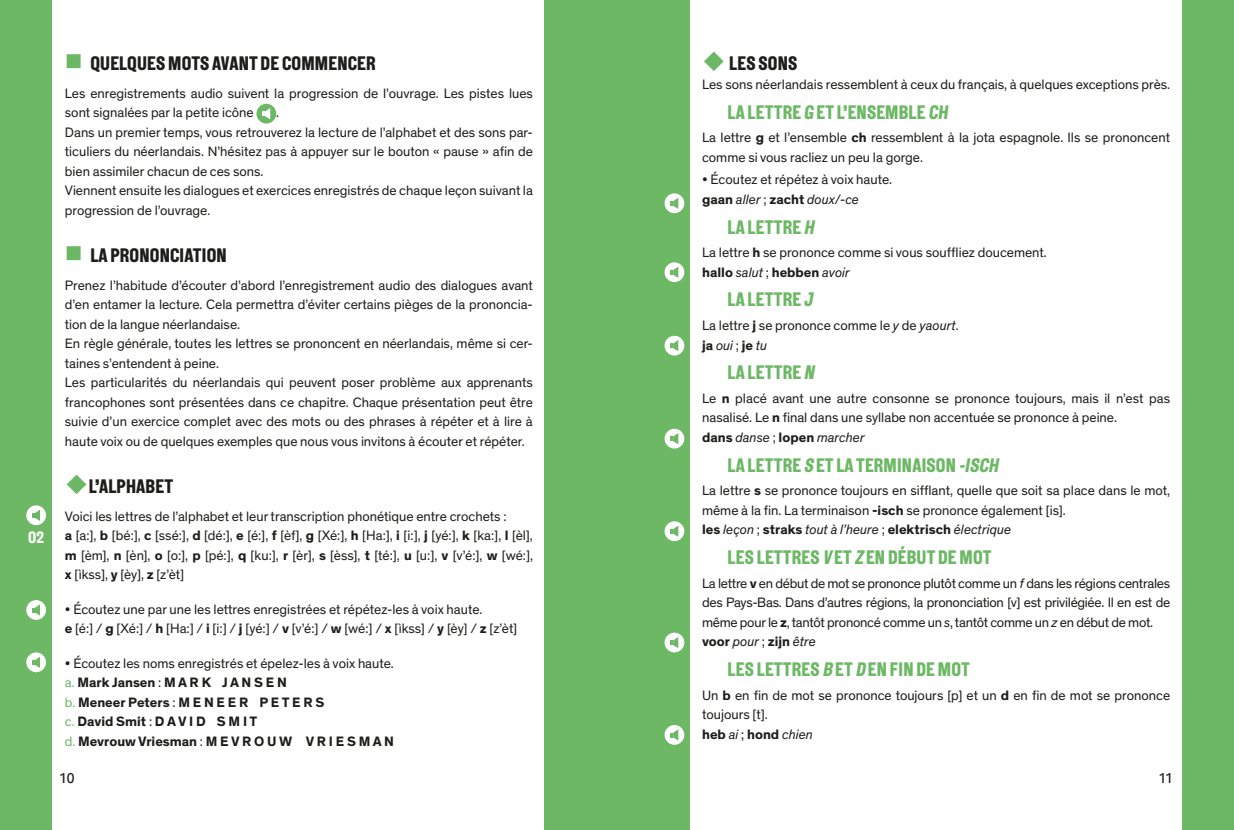
<style>
.page{position:relative;width:1234px;height:830px;background:#fff}
.page>*{position:absolute;margin:0;border:0;box-sizing:border-box;transform-origin:0 0}
.t1{font:19.5px "New Grotesk Square FIVE";letter-spacing:.01em;color:#6cb865}
.t2{font:19.5px "New Grotesk Square FIVE";letter-spacing:.01em;color:#1d1d1b}
.t3{font:16.5px "New Grotesk Square FIVE";color:#fff}
.t4{font:13.8px/19.5px "Theinhardt";color:#1d1d1b}
.t5{font:13.8px/19.5px "Theinhardt";letter-spacing:-.02em;color:#1d1d1b}
.t6{font:700 13.8px/19.5px "Theinhardt";color:#1d1d1b}
.t7{font:13.8px "Parisine Plus Pro";color:#1d1d1b}
.s1{color:#6cb865}
.s2{font-weight:700}
.s3{font-style:italic}
.s4{font-weight:400}
.s5{font-weight:400;color:#6cb865}
</style>
<div class="page">
<div style="left:0;top:0;width:51px;height:829px;background:#6cb865"></div>
<div style="left:544px;top:0;width:73px;height:829px;background:#6cb865"></div>
<div style="left:26px;top:505px;width:20px;height:20px;background:#fff;border-radius:50%"></div>
<svg style="left:32px;top:509px;width:8px;height:11px"></svg>
<div style="left:256px;top:104px;width:20px;height:19px;background:#6cb865;border-radius:50%"></div>
<svg style="left:262px;top:108px;width:8px;height:11px"></svg>
<div style="left:26px;top:599px;width:20px;height:20px;background:#fff;border-radius:50%"></div>
<svg style="left:32px;top:604px;width:8px;height:11px"></svg>
<div style="left:26px;top:652px;width:20px;height:20px;background:#fff;border-radius:50%"></div>
<svg style="left:32px;top:657px;width:8px;height:10px"></svg>
<div style="left:1182px;top:0;width:51px;height:829px;background:#6cb865"></div>
<div style="left:617px;top:0;width:72px;height:829px;background:#6cb865"></div>
<svg style="left:664px;top:193px;width:20px;height:20px"></svg>
<svg style="left:670px;top:197px;width:8px;height:12px"></svg>
<svg style="left:664px;top:262px;width:20px;height:20px"></svg>
<svg style="left:670px;top:266px;width:8px;height:12px"></svg>
<svg style="left:664px;top:335px;width:20px;height:20px"></svg>
<svg style="left:670px;top:340px;width:8px;height:11px"></svg>
<svg style="left:664px;top:428px;width:20px;height:20px"></svg>
<svg style="left:670px;top:433px;width:8px;height:11px"></svg>
<svg style="left:664px;top:521px;width:20px;height:20px"></svg>
<svg style="left:670px;top:525px;width:8px;height:11px"></svg>
<svg style="left:664px;top:632px;width:20px;height:20px"></svg>
<svg style="left:670px;top:636px;width:8px;height:12px"></svg>
<svg style="left:664px;top:724px;width:20px;height:20px"></svg>
<svg style="left:670px;top:728px;width:8px;height:12px"></svg>
<p class="t3" style="left:28px;top:526px;width:17px">02</p>
<p class="t2" style="left:702px;top:51px;width:97px"><span class="s1">◆</span> LES SONS</p>
<p class="t4" style="left:702px;top:75px;width:469px">Les sons néerlandais ressemblent à ceux du français, à quelques exceptions près.</p>
<p class="t1" style="left:727px;top:100px;width:225px">LA LETTRE G ET L’ENSEMBLE CH</p>
<p class="t4" style="left:702px;top:128px;width:469px">La lettre <span class="s2">g</span> et l’ensemble <span class="s2">ch</span> ressemblent à la jota espagnole. Ils se prononcent comme si vous racliez un peu la gorge.</p>
<p class="t4" style="left:702px;top:170px;width:191px">• Écoutez et répétez à voix haute. <span class="s2">gaan</span> <span class="s3">aller</span> ; <span class="s2">zacht</span> <span class="s3">doux/-ce</span></p>
<p class="t1" style="left:727px;top:214px;width:92px">LA LETTRE <span class="s3">H</span></p>
<p class="t4" style="left:702px;top:243px;width:346px">La lettre <span class="s2">h</span> se prononce comme si vous souffliez doucement. <span class="s2">hallo</span> <span class="s3">salut</span> ; <span class="s2">hebben</span> <span class="s3">avoir</span></p>
<p class="t1" style="left:727px;top:287px;width:91px">LA LETTRE <span class="s3">J</span></p>
<p class="t4" style="left:702px;top:316px;width:258px">La lettre <span class="s2">j</span> se prononce comme le <span class="s3">y</span> de <span class="s3">yaourt</span>. <span class="s2">ja</span> <span class="s3">oui</span> ; <span class="s2">je</span> <span class="s3">tu</span></p>
<p class="t1" style="left:727px;top:360px;width:92px">LA LETTRE <span class="s3">N</span></p>
<p class="t4" style="left:702px;top:389px;width:469px">Le <span class="s2">n</span> placé avant une autre consonne se prononce toujours, mais il n’est pas nasalisé. Le <span class="s2">n</span> final dans une syllabe non accentuée se prononce à peine.<br><span class="s2">dans</span> <span class="s3">danse</span> ; <span class="s2">lopen</span> <span class="s3">marcher</span></p>
<p class="t1" style="left:727px;top:452px;width:276px">LA LETTRE <span class="s3">S</span> ET LA TERMINAISON <span class="s3">-ISCH</span></p>
<p class="t4" style="left:702px;top:481px;width:469px">La lettre <span class="s2">s</span> se prononce toujours en sifflant, quelle que soit sa place dans le mot, même à la fin. La terminaison <span class="s2">-isch</span> se prononce également [is].<br><span class="s2">les</span> <span class="s3">leçon</span> ; <span class="s2">straks</span> <span class="s3">tout à l’heure</span> ; <span class="s2">elektrisch</span> <span class="s3">électrique</span></p>
<p class="t1" style="left:727px;top:545px;width:265px">LES LETTRES <span class="s3">V</span> ET <span class="s3">Z</span> EN DÉBUT DE MOT</p>
<p class="t5" style="left:702px;top:573px;width:469px">La lettre <span class="s2">v</span> en début de mot se prononce plutôt comme un <span class="s3">f</span> dans les régions centrales des Pays-Bas. Dans d’autres régions, la prononciation [v] est privilégiée. Il en est de même pour le <span class="s2">z</span>, tantôt prononcé comme un <span class="s3">s</span>, tantôt comme un <span class="s3">z</span> en début de mot. <span class="s2">voor</span> <span class="s3">pour</span> ; <span class="s2">zijn</span> <span class="s3">être</span></p>
<p class="t1" style="left:727px;top:656px;width:244px">LES LETTRES <span class="s3">B</span> ET <span class="s3">D</span> EN FIN DE MOT</p>
<p class="t4" style="left:702px;top:685px;width:469px">Un <span class="s2">b</span> en fin de mot se prononce toujours [p] et un <span class="s2">d</span> en fin de mot se prononce toujours [t].<br><span class="s2">heb</span> <span class="s3">ai</span> ; <span class="s2">hond</span> <span class="s3">chien</span></p>
<p class="t7" style="left:1158px;top:766px;width:16px">11</p>
<p class="t2" style="left:65px;top:51px;width:312px"><span class="s1">■</span> QUELQUES MOTS AVANT DE COMMENCER</p>
<p class="t4" style="left:65px;top:84px;width:469px">Les enregistrements audio suivent la progression de l’ouvrage. Les pistes lues sont signalées par la petite icône</p>
<p class="t4" style="left:65px;top:103px;width:469px;text-indent:211px">.<br>Dans un premier temps, vous retrouverez la lecture de l’alphabet et des sons par&shy;ticuliers du néerlandais. N’hésitez pas à appuyer sur le bouton « pause » afin de bien assimiler chacun de ces sons.<br>Viennent ensuite les dialogues et exercices enregistrés de chaque leçon suivant la progression de l’ouvrage.</p>
<p class="t2" style="left:65px;top:242px;width:163px"><span class="s1">■</span> LA PRONONCIATION</p>
<p class="t4" style="left:65px;top:275px;width:469px">Prenez l’habitude d’écouter d’abord l’enregistrement audio des dialogues avant d’en entamer la lecture. Cela permettra d’éviter certains pièges de la prononcia&shy;tion de la langue néerlandaise.<br>En règle générale, toutes les lettres se prononcent en néerlandais, même si cer&shy;taines s’entendent à peine.<br>Les particularités du néerlandais qui peuvent poser problème aux apprenants francophones sont présentées dans ce chapitre. Chaque présentation peut être suivie d’un exercice complet avec des mots ou des phrases à répéter et à lire à haute voix ou de quelques exemples que nous vous invitons à écouter et répéter.</p>
<p class="t2" style="left:65px;top:473px;width:110px"><span class="s1">◆</span>L’ALPHABET</p>
<p class="t4" style="left:65px;top:506px;width:469px">Voici les lettres de l’alphabet et leur transcription phonétique entre crochets :<br><span class="s2">a</span> [a:], <span class="s2">b</span> [bé:], <span class="s2">c</span> [ssé:], <span class="s2">d</span> [dé:], <span class="s2">e</span> [é:], <span class="s2">f</span> [èf], <span class="s2">g</span> [Xé:], <span class="s2">h</span> [Ha:], <span class="s2">i</span> [i:], <span class="s2">j</span> [yé:], <span class="s2">k</span> [ka:], <span class="s2">l</span> [èl], <span class="s2">m</span> [èm], <span class="s2">n</span> [èn], <span class="s2">o</span> [o:], <span class="s2">p</span> [pé:], <span class="s2">q</span> [ku:], <span class="s2">r</span> [èr], <span class="s2">s</span> [èss], <span class="s2">t</span> [té:], <span class="s2">u</span> [u:], <span class="s2">v</span> [v’é:], <span class="s2">w</span> [wé:], <span class="s2">x</span> [ìkss], <span class="s2">y</span> [èy], <span class="s2">z</span> [z’èt]</p>
<p class="t4" style="left:65px;top:599px;width:454px">• Écoutez une par une les lettres enregistrées et répétez-les à voix haute.<br><span class="s2">e</span> [é:] / <span class="s2">g</span> [Xé:] / <span class="s2">h</span> [Ha:] / <span class="s2">i</span> [i:] / <span class="s2">j</span> [yé:] / <span class="s2">v</span> [v’é:] / <span class="s2">w</span> [wé:] / <span class="s2">x</span> [ìkss] / <span class="s2">y</span> [èy] / <span class="s2">z</span> [z’èt]</p>
<p class="t6" style="left:65px;top:653px;width:330px"><span class="s4">• Écoutez les noms enregistrés et épelez-les à voix haute. </span><span class="s5">a.</span> Mark Jansen <span class="s4">:</span> M A R K J A N S E N<br><span class="s5">b.</span> Meneer Peters <span class="s4">:</span> M E N E E R P E T E R S<br><span class="s5">c.</span> David Smit <span class="s4">:</span> D A V I D S M I T<br><span class="s5">d.</span> Mevrouw Vriesman <span class="s4">:</span> M E V R O U W V R I E S M A N</p>
<p class="t7" style="left:60px;top:766px;width:16px">10</p>
<p class="t4" style="left:51px;top:769px;width:17px">16</p>
<p class="t4" style="left:1167px;top:769px;width:17px">17</p>
</div>
